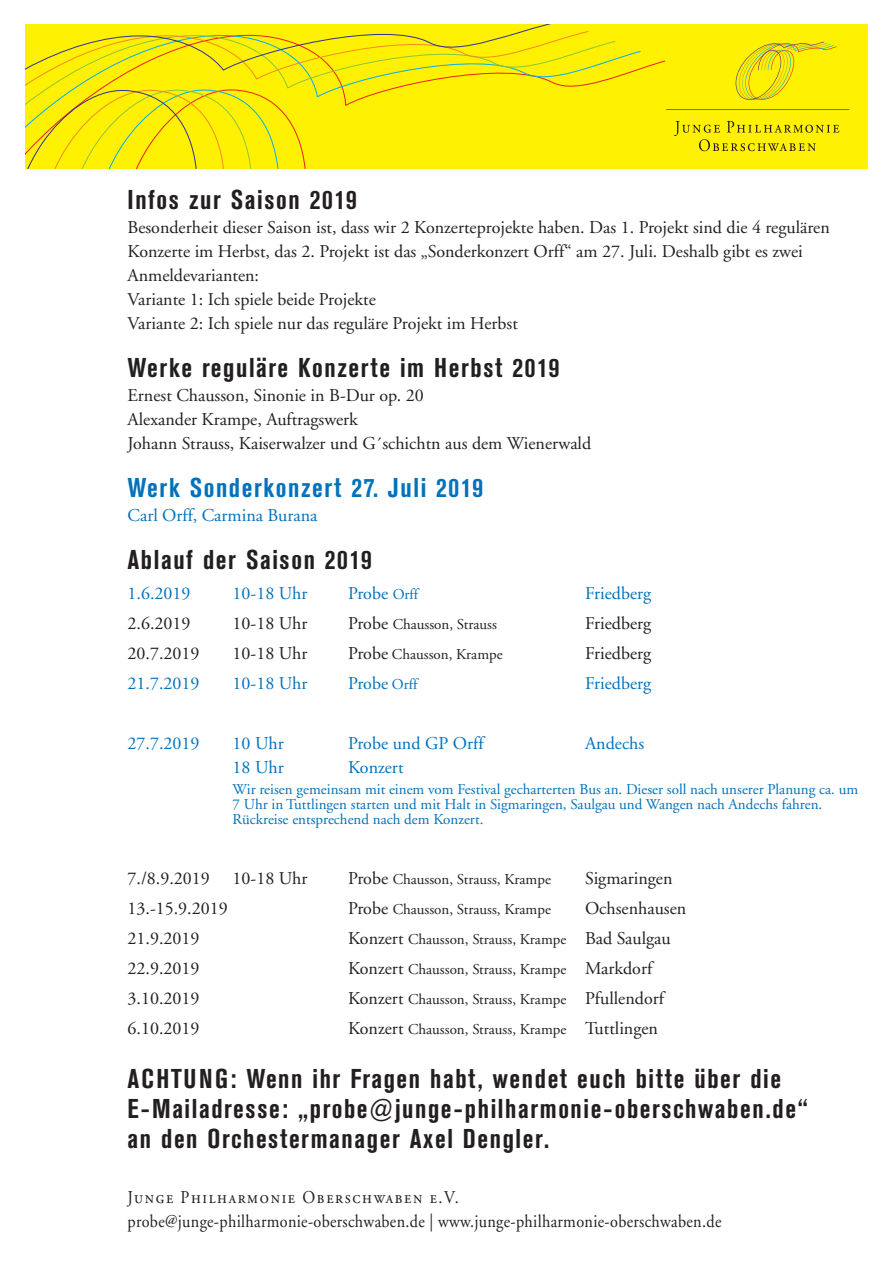
<style>
.page{position:relative;width:893px;height:1263px;background:#fff}
.page>*{position:absolute;margin:0;border:0;box-sizing:border-box;transform-origin:0 0}
.t1{font:700 27px/30px "Akzidenz Grot Con BQ";letter-spacing:.06em;color:#231f20}
.t2{font:700 27px "Akzidenz Grot Con BQ";letter-spacing:.06em;color:#0072bc}
.t3{font:18px/24px "Adobe Garamond";color:#231f20}
.t4{font:18px "Adobe Garamond";color:#0072bc}
.t5{font:18px "Adobe Garamond";letter-spacing:.02em;color:#231f20;scale:.9 1}
.t6{font:18px "Adobe Garamond Regular SC";letter-spacing:.1em;color:#231f20;scale:.9 1}
.t7{font:15px "Adobe Garamond";color:#231f20}
.t8{font:15px/15px "Adobe Garamond";color:#0072bc}
.s1{font-size:15px}
.s2{font-size:18px}
</style>
<div class="page">
<div style="left:26px;top:24px;width:842px;height:145px;background:#fff101"></div>
<svg style="left:26px;top:24px;width:534px;height:145px"></svg>
<svg style="left:674px;top:121px;width:165px;height:30px"></svg>
<svg style="left:666px;top:109px;width:184px;height:1px"></svg>
<svg style="left:736px;top:42px;width:101px;height:58px"></svg>
<h1 class="t1" style="left:128px;top:185px;width:231px">Infos zur Saison 2019</h1>
<p class="t3" style="left:128px;top:216px;width:704px">Besonderheit dieser Saison ist, dass wir 2 Konzerteprojekte haben. Das 1. Projekt sind die 4 regulären Konzerte im Herbst, das 2. Projekt ist das „Sonderkonzert Orff“ am 27. Juli. Deshalb gibt es zwei Anmeldevarianten:<br>Variante 1: Ich spiele beide Projekte<br>Variante 2: Ich spiele nur das reguläre Projekt im Herbst</p>
<h1 class="t1" style="left:128px;top:353px;width:433px">Werke reguläre Konzerte im Herbst 2019</h1>
<p class="t3" style="left:128px;top:384px;width:465px">Ernest Chausson, Sinonie in B-Dur op. 20<br>Alexander Krampe, Auftragswerk<br>Johann Strauss, Kaiserwalzer und G´schichtn aus dem Wienerwald</p>
<h1 class="t2" style="left:128px;top:472px;width:357px">Werk Sonderkonzert 27. Juli 2019</h1>
<p class="t4" style="left:128px;top:506px;width:191px">Carl Orff, Carmina Burana</p>
<h1 class="t1" style="left:128px;top:545px;width:246px">Ablauf der Saison 2019</h1>
<p class="t4" style="left:128px;top:584px;width:64px">1.6.2019</p>
<p class="t4" style="left:233px;top:584px;width:76px">10-18 Uhr</p>
<p class="t4" style="left:348px;top:584px;width:72px">Probe <span class="s1">Orff</span></p>
<p class="t4" style="left:585px;top:584px;width:68px">Friedberg</p>
<p class="t3" style="left:128px;top:612px;width:64px">2.6.2019</p>
<p class="t3" style="left:233px;top:612px;width:76px">10-18 Uhr</p>
<p class="t7" style="left:348px;top:616px;width:150px"><span class="s2">Probe</span> Chausson, Strauss</p>
<p class="t3" style="left:585px;top:612px;width:68px">Friedberg</p>
<p class="t3" style="left:128px;top:642px;width:73px">20.7.2019</p>
<p class="t3" style="left:233px;top:642px;width:76px">10-18 Uhr</p>
<p class="t7" style="left:348px;top:646px;width:156px"><span class="s2">Probe</span> Chausson, Krampe</p>
<p class="t3" style="left:585px;top:642px;width:68px">Friedberg</p>
<p class="t4" style="left:128px;top:674px;width:73px">21.7.2019</p>
<p class="t4" style="left:233px;top:674px;width:76px">10-18 Uhr</p>
<p class="t4" style="left:348px;top:674px;width:71px">Probe <span class="s1">Orff</span></p>
<p class="t4" style="left:585px;top:674px;width:68px">Friedberg</p>
<p class="t4" style="left:128px;top:734px;width:73px">27.7.2019</p>
<p class="t4" style="left:233px;top:734px;width:53px">10 Uhr</p>
<p class="t4" style="left:348px;top:734px;width:137px">Probe und GP Orff</p>
<p class="t4" style="left:585px;top:734px;width:61px">Andechs</p>
<p class="t4" style="left:233px;top:758px;width:53px">18 Uhr</p>
<p class="t4" style="left:348px;top:758px;width:57px">Konzert</p>
<p class="t8" style="left:233px;top:782px;width:627px">Wir reisen gemeinsam mit einem vom Festival gecharterten Bus an. Dieser soll nach unserer Planung ca. um<br>7 Uhr in Tuttlingen starten und mit Halt in Sigmaringen, Saulgau und Wangen nach Andechs fahren.<br>Rückreise entsprechend nach dem Konzert.</p>
<p class="t3" style="left:128px;top:867px;width:84px">7./8.9.2019</p>
<p class="t3" style="left:233px;top:867px;width:76px">10-18 Uhr</p>
<p class="t7" style="left:348px;top:871px;width:204px"><span class="s2">Probe</span> Chausson, Strauss, Krampe</p>
<p class="t3" style="left:585px;top:867px;width:89px">Sigmaringen</p>
<p class="t3" style="left:128px;top:897px;width:102px">13.-15.9.2019</p>
<p class="t7" style="left:348px;top:901px;width:204px"><span class="s2">Probe</span> Chausson, Strauss, Krampe</p>
<p class="t3" style="left:585px;top:897px;width:103px">Ochsenhausen</p>
<p class="t3" style="left:128px;top:927px;width:73px">21.9.2019</p>
<p class="t7" style="left:348px;top:931px;width:324px"><span class="s2">Konzert</span> Chausson, Strauss, Krampe <span class="s2">Bad Saulgau</span></p>
<p class="t3" style="left:128px;top:957px;width:73px">22.9.2019</p>
<p class="t7" style="left:348px;top:961px;width:306px"><span class="s2">Konzert</span> Chausson, Strauss, Krampe <span class="s2">Markdorf</span></p>
<p class="t3" style="left:128px;top:987px;width:73px">3.10.2019</p>
<p class="t7" style="left:348px;top:991px;width:318px"><span class="s2">Konzert</span> Chausson, Strauss, Krampe <span class="s2">Pfullendorf</span></p>
<p class="t3" style="left:128px;top:1017px;width:73px">6.10.2019</p>
<p class="t7" style="left:348px;top:1021px;width:311px"><span class="s2">Konzert</span> Chausson, Strauss, Krampe <span class="s2">Tuttlingen</span></p>
<h1 class="t1" style="left:128px;top:1064px;width:682px">ACHTUNG: Wenn ihr Fragen habt, wendet euch bitte über die<br>E-Mailadresse: „probe@junge-philharmonie-oberschwaben.de“ an den Orchestermanager Axel Dengler.</h1>
<p class="t6" style="left:128px;top:1187px;width:370px">Junge Philharmonie Oberschwaben e.V.</p>
<p class="t5" style="left:128px;top:1211px;width:661px">probe@junge-philharmonie-oberschwaben.de | www.junge-philharmonie-oberschwaben.de</p>
</div>
